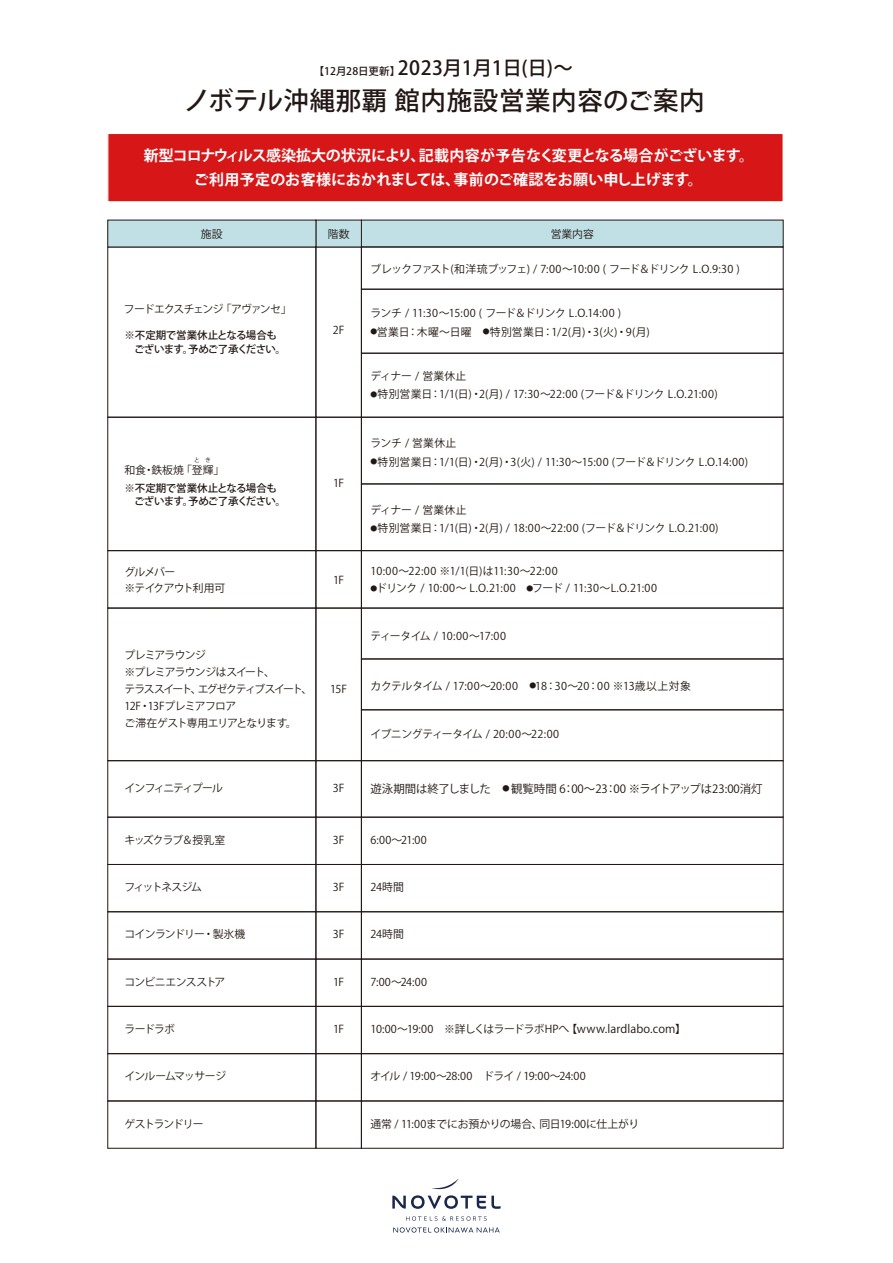
<style>
.page{position:relative;width:893px;height:1263px;background:#fff}
.page>*{position:absolute;margin:0;border:0;box-sizing:border-box;transform-origin:0 0}
.t1{font:500 25.5px "Koz Go Pr 6 N";letter-spacing:.025em;color:#221714}
.t2{font:500 19.5px "Koz Go Pr 6 N";letter-spacing:-.005em;color:#221714}
.t3{font:700 15px/24px "Koz Go Pr 6 N";letter-spacing:-.005em;color:#fff;text-align:center}
.t4{font:11.4px "Koz Go Pr 6 N";color:#221714}
.t5{font:10.8px "Koz Go Pr 6 N";letter-spacing:-.045em;color:#221714}
.t6{font:10.8px "Koz Go Pr 6 N";letter-spacing:-.015em;color:#221714}
.t7{font:10.8px/17.1px "Koz Go Pr 6 N";letter-spacing:-.075em;color:#221714}
.t8{font:10.8px "Koz Go Pr 6 N";letter-spacing:-.025em;color:#221714}
.t9{font:10.8px "Koz Go Pr 6 N";letter-spacing:.02em;color:#221714}
.t10{font:10.8px/15.6px "Koz Go Pr 6 N";letter-spacing:-.07em;color:#221714}
.t11{font:10.8px "Koz Go Pr 6 N";letter-spacing:.015em;color:#221714}
.t12{font:10.8px "Koz Go Pr 6 N";letter-spacing:-.02em;color:#221714}
.t13{font:10.8px "Koz Go Pr 6 N";letter-spacing:.035em;color:#221714}
.t14{font:10.8px "Koz Go Pr 6 N";letter-spacing:.01em;color:#221714}
.t15{font:10.8px "Koz Go Pr 6 N";letter-spacing:-.08em;color:#221714}
.t16{font:10.8px "Koz Go Pr 6 N";letter-spacing:-.09em;color:#221714}
.t17{font:10.8px "Koz Go Pr 6 N";letter-spacing:-.11em;color:#221714}
.t18{font:10.8px "Koz Go Pr 6 N";letter-spacing:-.1em;color:#221714}
.t19{font:10.8px "Koz Go Pr 6 N";letter-spacing:-.125em;color:#221714}
.t20{font:500 10.5px/13.5px "Koz Go Pr 6 N";letter-spacing:-.05em;color:#221714}
.t21{font:5.85px "Koz Go Pr 6 N";color:#221714}
.s1{font-size:10.5px}
.s2{font-size:6.75px}
.s3{font-size:7.2px}
.s4{font-size:11.4px}
</style>
<div class="page">
<div style="left:108px;top:608px;width:208px;height:153px;border:1px solid #221714"></div>
<div style="left:108px;top:247px;width:208px;height:170px;border:1px solid #221714"></div>
<div style="left:108px;top:760px;width:208px;height:57px;border:1px solid #221714"></div>
<div style="left:108px;top:817px;width:208px;height:48px;border:1px solid #221714"></div>
<div style="left:108px;top:864px;width:208px;height:48px;border:1px solid #221714"></div>
<div style="left:108px;top:911px;width:208px;height:48px;border:1px solid #221714"></div>
<div style="left:108px;top:959px;width:208px;height:47px;border:1px solid #221714"></div>
<div style="left:108px;top:1006px;width:208px;height:48px;border:1px solid #221714"></div>
<div style="left:108px;top:1053px;width:208px;height:48px;border:1px solid #221714"></div>
<div style="left:316px;top:817px;width:46px;height:48px;border:1px solid #221714"></div>
<div style="left:316px;top:864px;width:46px;height:48px;border:1px solid #221714"></div>
<div style="left:316px;top:911px;width:46px;height:48px;border:1px solid #221714"></div>
<div style="left:316px;top:1006px;width:46px;height:48px;border:1px solid #221714"></div>
<div style="left:316px;top:1053px;width:46px;height:48px;border:1px solid #221714"></div>
<div style="left:361px;top:817px;width:422px;height:48px;border:1px solid #221714"></div>
<div style="left:361px;top:864px;width:422px;height:48px;border:1px solid #221714"></div>
<div style="left:361px;top:911px;width:422px;height:48px;border:1px solid #221714"></div>
<div style="left:361px;top:959px;width:422px;height:47px;border:1px solid #221714"></div>
<div style="left:361px;top:1006px;width:422px;height:48px;border:1px solid #221714"></div>
<div style="left:361px;top:1053px;width:422px;height:48px;border:1px solid #221714"></div>
<div style="left:361px;top:220px;width:422px;height:27px;background:#c0e0e6"></div>
<div style="left:361px;top:220px;width:422px;height:27px;border:1px solid #221714"></div>
<div style="left:316px;top:220px;width:45px;height:27px;background:#c0e0e6"></div>
<div style="left:108px;top:220px;width:208px;height:27px;background:#c0e0e6"></div>
<div style="left:361px;top:247px;width:422px;height:42px;border:1px solid #221714"></div>
<div style="left:361px;top:608px;width:422px;height:51px;border:1px solid #221714"></div>
<div style="left:361px;top:659px;width:422px;height:51px;border:1px solid #221714"></div>
<div style="left:361px;top:710px;width:422px;height:51px;border:1px solid #221714"></div>
<div style="left:361px;top:289px;width:422px;height:64px;border:1px solid #221714"></div>
<div style="left:361px;top:353px;width:422px;height:64px;border:1px solid #221714"></div>
<div style="left:316px;top:417px;width:46px;height:134px;border:1px solid #221714"></div>
<div style="left:108px;top:417px;width:208px;height:134px;border:1px solid #221714"></div>
<div style="left:361px;top:417px;width:422px;height:67px;border:1px solid #221714"></div>
<div style="left:361px;top:484px;width:422px;height:67px;border:1px solid #221714"></div>
<div style="left:108px;top:133px;width:675px;height:69px;background:#d71618"></div>
<div style="left:107px;top:133px;width:677px;height:69px;border:1px solid #fff"></div>
<svg style="left:406px;top:1216px;width:81px;height:5px"></svg>
<svg style="left:392px;top:1178px;width:109px;height:31px"></svg>
<svg style="left:393px;top:1227px;width:107px;height:5px"></svg>
<h2 class="t2" style="left:314px;top:57px;width:261px"><span class="s1">【12月28日更新】</span>2023月1月1日(日)～</h2>
<h1 class="t1" style="left:185px;top:86px;width:522px">ノボテル沖縄那覇 館内施設営業内容のご案内</h1>
<h3 class="t3" style="left:144px;top:144px;width:612px">新型コロナウィルス感染拡大の状況により、記載内容が予告なく変更となる場合がございます。ご利用予定のお客様におかれましては、事前のご確認をお願い申し上げます。</h3>
<p class="t5" style="left:201px;top:228px;width:23px">施設</p>
<p class="t5" style="left:328px;top:228px;width:23px">階数</p>
<p class="t5" style="left:551px;top:228px;width:45px">営業内容</p>
<p class="t15" style="left:124px;top:303px;width:169px">フードエクスチェンジ 「アヴァンセ」</p>
<p class="t20" style="left:124px;top:329px;width:163px">※不定期で営業休止となる場合も　ございます。予めご了承ください。</p>
<p class="t21" style="left:194px;top:457px;width:18px">と　き</p>
<p class="t20" style="left:124px;top:481px;width:163px">※不定期で営業休止となる場合も　ございます。予めご了承ください。</p>
<p class="t5" style="left:124px;top:464px;width:101px">和食・鉄板焼 「登輝」</p>
<p class="t10" style="left:124px;top:564px;width:102px">グルメバー<br>※テイクアウト利用可</p>
<p class="t7" style="left:124px;top:647px;width:189px">プレミアラウンジ<br>※プレミアラウンジはスイート、<br>テラススイート、エグゼクティブスイート、<br>12F・13Fプレミアフロア<br>ご滞在ゲスト専用エリアとなります。</p>
<p class="t5" style="left:333px;top:324px;width:13px">2F</p>
<p class="t5" style="left:333px;top:477px;width:13px">1F</p>
<p class="t5" style="left:333px;top:574px;width:13px">1F</p>
<p class="t5" style="left:330px;top:683px;width:18px">15F</p>
<p class="t5" style="left:371px;top:263px;width:371px">ブレックファスト(和洋琉ブッフェ) / 7:00～10:00 ( フード＆ドリンク L.O.9:30 )</p>
<p class="t5" style="left:371px;top:307px;width:252px">ランチ / 11:30～15:00 ( フード＆ドリンク L.O.14:00 )</p>
<p class="t11" style="left:371px;top:326px;width:281px"><span class="s2">●</span>営業日：木曜～日曜　<span class="s2">●</span>特別営業日：1/2(月)・3(火)・9(月)</p>
<p class="t14" style="left:371px;top:369px;width:97px">ディナー / 営業休止</p>
<p class="t6" style="left:371px;top:388px;width:349px"><span class="s2">●</span>特別営業日：1/1(日)・2(月) / 17:30～22:00 (フード＆ドリンク L.O.21:00)</p>
<p class="t5" style="left:371px;top:437px;width:87px">ランチ / 営業休止</p>
<p class="t8" style="left:371px;top:456px;width:379px"><span class="s2">●</span>特別営業日：1/1(日)・2(月)・3(火) / 11:30～15:00 (フード＆ドリンク L.O.14:00)</p>
<p class="t14" style="left:371px;top:503px;width:97px">ディナー / 営業休止</p>
<p class="t6" style="left:371px;top:522px;width:349px"><span class="s2">●</span>特別営業日：1/1(日)・2(月) / 18:00～22:00 (フード＆ドリンク L.O.21:00)</p>
<p class="t13" style="left:371px;top:565px;width:189px">10:00～22:00 ※1/1(日)は11:30～22:00</p>
<p class="t6" style="left:371px;top:582px;width:288px"><span class="s2">●</span>ドリンク / 10:00～ L.O.21:00 <span class="s2">●</span>フード / 11:30～L.O.21:00</p>
<p class="t5" style="left:371px;top:629px;width:137px">ティータイム / 10:00～17:00</p>
<p class="t9" style="left:371px;top:680px;width:322px">カクテルタイム / 17:00～20:00　<span class="s2">●</span>18：30～20：00 ※13歳以上対象</p>
<p class="t5" style="left:371px;top:728px;width:190px">イブニングティータイム / 20:00～22:00</p>
<p class="t17" style="left:124px;top:782px;width:100px">インフィニティプール</p>
<p class="t5" style="left:333px;top:782px;width:13px">3F</p>
<p class="t4" style="left:371px;top:782px;width:394px">遊泳期間は終了しました　<span class="s3">●</span> 観覧時間 6：00～23：00 ※ライトアップは23:00消灯</p>
<p class="t16" style="left:124px;top:834px;width:102px">キッズクラブ＆授乳室</p>
<p class="t5" style="left:333px;top:834px;width:13px">3F</p>
<p class="t5" style="left:371px;top:834px;width:58px">6:00～21:00</p>
<p class="t19" style="left:124px;top:881px;width:79px">フィットネスジム</p>
<p class="t5" style="left:333px;top:881px;width:13px">3F</p>
<p class="t5" style="left:370px;top:881px;width:35px">24時間</p>
<p class="t10" style="left:124px;top:927px;width:122px">コインランドリー・製氷機</p>
<p class="t5" style="left:333px;top:928px;width:13px">3F</p>
<p class="t5" style="left:370px;top:928px;width:35px">24時間</p>
<p class="t5" style="left:124px;top:975px;width:102px">コンビニエンスストア</p>
<p class="t5" style="left:333px;top:975px;width:13px">1F</p>
<p class="t5" style="left:370px;top:975px;width:58px">7:00～24:00</p>
<p class="t5" style="left:124px;top:1023px;width:52px">ラードラボ</p>
<p class="t5" style="left:333px;top:1023px;width:13px">1F</p>
<p class="t5" style="left:370px;top:1023px;width:317px">10:00～19:00　※詳しくはラードラボHPへ【<span class="s4">www.lardlabo.com</span>】</p>
<p class="t10" style="left:124px;top:1069px;width:103px">インルームマッサージ</p>
<p class="t5" style="left:371px;top:1070px;width:217px">オイル / 19:00～28:00　ドライ / 19:00～24:00</p>
<p class="t18" style="left:124px;top:1117px;width:81px">ゲストランドリー</p>
<p class="t12" style="left:371px;top:1117px;width:270px">通常 / 11:00までにお預かりの場合、同日19:00に仕上がり</p>
</div>
